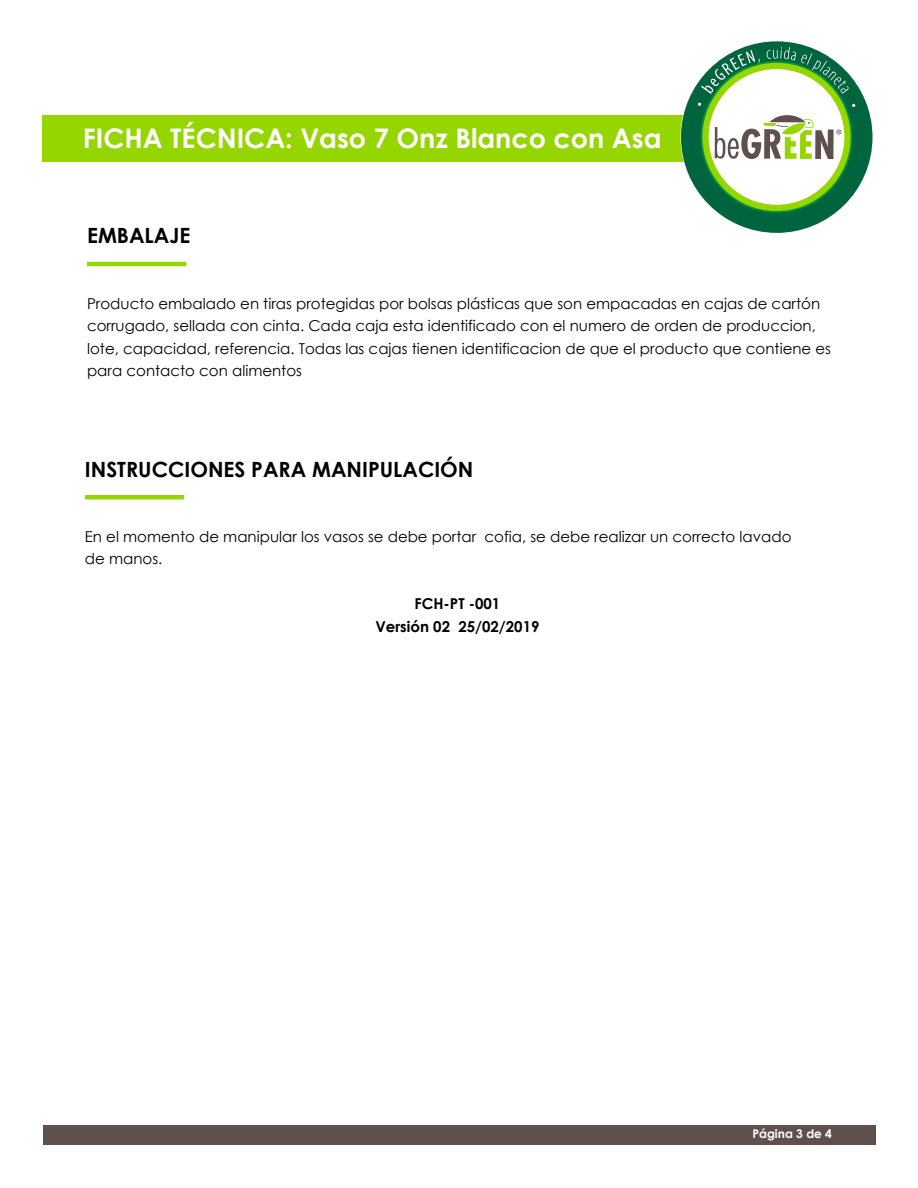
<style>
.page{position:relative;width:918px;height:1188px;background:#fff}
.page>*{position:absolute;margin:0;border:0;box-sizing:border-box;transform-origin:0 0}
.t1{font:700 27px "Century Gothic";color:#fff}
.t2{font:700 21px "Century Gothic";color:#000}
.t3{font:15px/22.5px "Century Gothic";color:#000}
.t4{font:700 15px/22.5px "Century Gothic";color:#000;text-align:center}
.t5{font:700 12px "Century Gothic";color:#fff}
</style>
<div class="page">
<hr style="left:87px;top:262px;width:99px;height:4px;background:#95d600">
<div style="left:42px;top:116px;width:752px;height:46px;background:#95d600"></div>
<hr style="left:85px;top:495px;width:99px;height:4px;background:#95d600">
<div style="left:43px;top:1125px;width:833px;height:20px;background:#60504d"></div>
<div style="left:681px;top:41px;width:192px;height:192px;background:#00643e;border-radius:50%"></div>
<svg style="left:701px;top:50px;width:59px;height:44px"></svg>
<svg style="left:767px;top:47px;width:82px;height:47px"></svg>
<div style="left:700px;top:61px;width:153px;height:152px;border:6px solid #00953a;border-radius:50%"></div>
<div style="left:705px;top:66px;width:143px;height:142px;background:#fff;border-radius:50%"></div>
<div style="left:702px;top:63px;width:149px;height:148px;border:6px solid #95d600;border-radius:50%"></div>
<svg style="left:715px;top:115px;width:126px;height:44px"></svg>
<h1 class="t1" style="left:83px;top:117px;width:580px">FICHA TÉCNICA: Vaso 7 Onz Blanco con Asa</h1>
<h2 class="t2" style="left:87px;top:220px;width:105px">EMBALAJE</h2>
<p class="t3" style="left:87px;top:292px;width:746px">Producto embalado en tiras protegidas por bolsas plásticas que son empacadas en cajas de cartón corrugado, sellada con cinta. Cada caja esta identificado con el numero de orden de produccion, lote, capacidad, referencia. Todas las cajas tienen identificacion de que el producto que contiene es para contacto con alimentos</p>
<h2 class="t2" style="left:85px;top:453px;width:390px">INSTRUCCIONES PARA MANIPULACIÓN</h2>
<p class="t3" style="left:85px;top:525px;width:708px">En el momento de manipular los vasos se debe portar cofia, se debe realizar un correcto lavado de manos.</p>
<p class="t4" style="left:375px;top:592px;width:166px">FCH-PT -001<br>Versión 02 25/02/2019</p>
<p class="t5" style="left:752px;top:1125px;width:81px">Página 3 de 4</p>
</div>
